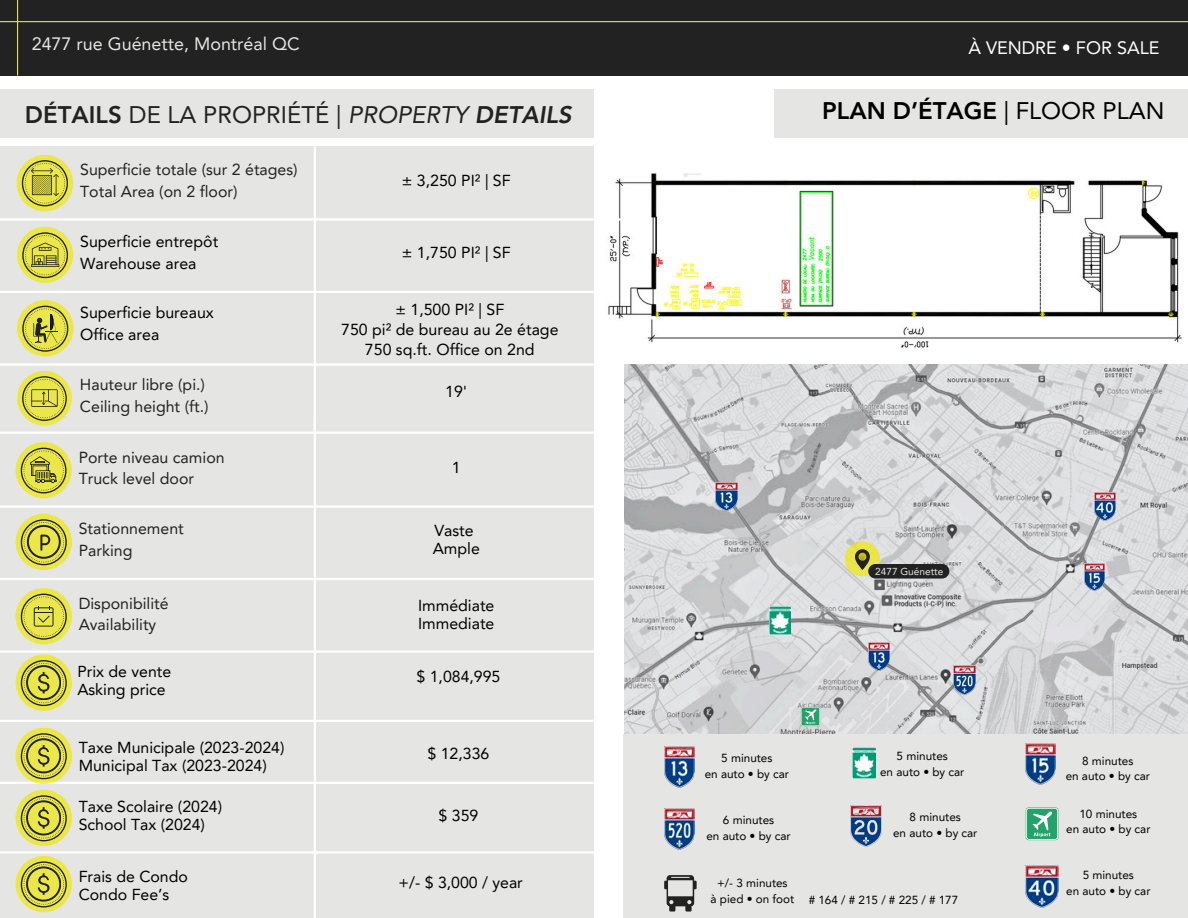
<style>
.page{position:relative;width:1188px;height:918px;background:#fff}
.page>*{position:absolute;margin:0;border:0;box-sizing:border-box;transform-origin:0 0}
.t1{font:24px "Avenir LT Pro";color:#212221}
.t2{font:800 24px "Avenir LT Pro";color:#000}
.t3{font:18px "Avenir LT Pro";color:#fff}
.t4{font:17.85px "Avenir LT Pro";color:#e5e5e4}
.t5{font:15.9px/18px "Avenir LT Pro";color:#000}
.t6{font:15.9px/21.8px "Avenir LT Pro";color:#212221}
.t7{font:11.7px/15.6px "Avenir LT Pro";color:#000;text-align:center}
.t8{font:10.05px "Avenir LT Pro";color:#e5e5e4}
.s1{font-weight:800}
.s2{font-style:italic}
.s3{font-weight:800;font-style:italic}
.s4{font-weight:400}
</style>
<div class="page">
<div style="left:0;top:0;width:1188px;height:76px;background:#212221"></div>
<hr style="left:0;top:21px;width:1188px;height:1px;background:#efe805">
<div style="left:0;top:89px;width:594px;height:49px;background:#e5e5e4"></div>
<hr style="left:17px;top:0;width:1px;height:76px;background:#efe805">
<img style="left:608px;top:173px;width:580px;height:215px">
<div style="left:0;top:146px;width:594px;height:287px;background:#e5e5e4"></div>
<div style="left:0;top:433px;width:594px;height:287px;background:#e5e5e4"></div>
<hr style="left:0;top:218px;width:625px;height:3px;background:#fff">
<hr style="left:0;top:505px;width:611px;height:3px;background:#fff">
<hr style="left:0;top:432px;width:611px;height:2px;background:#fff">
<hr style="left:0;top:363px;width:594px;height:3px;background:#fff">
<hr style="left:0;top:650px;width:625px;height:3px;background:#fff">
<hr style="left:0;top:291px;width:611px;height:2px;background:#fff">
<hr style="left:0;top:578px;width:625px;height:2px;background:#fff">
<hr style="left:314px;top:146px;width:2px;height:287px;background:#fff">
<div style="left:0;top:722px;width:594px;height:196px;background:#e5e5e4"></div>
<hr style="left:314px;top:418px;width:2px;height:500px;background:#fff">
<svg style="left:17px;top:155px;width:56px;height:56px"></svg>
<svg style="left:22px;top:160px;width:46px;height:46px;background:#c1be47"></svg>
<svg style="left:17px;top:227px;width:56px;height:56px"></svg>
<svg style="left:22px;top:232px;width:46px;height:46px;background:#c1be47"></svg>
<svg style="left:16px;top:442px;width:56px;height:56px"></svg>
<svg style="left:21px;top:448px;width:45px;height:45px;background:#bebb42"></svg>
<svg style="left:17px;top:300px;width:57px;height:56px"></svg>
<svg style="left:17px;top:371px;width:55px;height:55px"></svg>
<svg style="left:22px;top:376px;width:45px;height:45px;background:#cac749"></svg>
<svg style="left:22px;top:306px;width:46px;height:46px;background:#bfbc46"></svg>
<svg style="left:16px;top:514px;width:56px;height:56px"></svg>
<svg style="left:21px;top:519px;width:46px;height:46px;background:#bbb946"></svg>
<svg style="left:16px;top:588px;width:56px;height:56px"></svg>
<svg style="left:21px;top:594px;width:46px;height:46px;background:#cbc849"></svg>
<hr style="left:0;top:782px;width:594px;height:2px;background:#fff">
<hr style="left:0;top:851px;width:594px;height:3px;background:#fff">
<svg style="left:16px;top:654px;width:56px;height:57px"></svg>
<svg style="left:21px;top:660px;width:46px;height:46px;background:#b9b745"></svg>
<svg style="left:16px;top:728px;width:56px;height:56px"></svg>
<svg style="left:21px;top:733px;width:46px;height:46px;background:#b9b745"></svg>
<svg style="left:16px;top:790px;width:56px;height:56px"></svg>
<svg style="left:21px;top:795px;width:46px;height:46px;background:#b9b745"></svg>
<svg style="left:16px;top:856px;width:56px;height:56px"></svg>
<svg style="left:21px;top:861px;width:46px;height:46px;background:#bab745"></svg>
<div style="left:774px;top:89px;width:414px;height:49px;background:#e5e5e4"></div>
<img style="left:625px;top:365px;width:563px;height:369px">
<img style="left:716px;top:483px;width:21px;height:28px">
<img style="left:868px;top:642px;width:22px;height:29px">
<img style="left:953px;top:665px;width:23px;height:30px">
<img style="left:1084px;top:564px;width:20px;height:27px">
<div style="left:845px;top:541px;width:35px;height:35px;background:#eae54a;border-radius:50%"></div>
<svg style="left:855px;top:549px;width:15px;height:21px"></svg>
<div style="left:868px;top:564px;width:81px;height:15px;background:#212221;border-radius:7px"></div>
<svg style="left:801px;top:707px;width:19px;height:19px"></svg>
<img style="left:770px;top:607px;width:20px;height:28px">
<div style="left:624px;top:734px;width:564px;height:184px;background:#e5e5e4"></div>
<img style="left:664px;top:747px;width:31px;height:40px">
<img style="left:853px;top:748px;width:22px;height:30px">
<img style="left:1025px;top:744px;width:31px;height:40px">
<img style="left:664px;top:809px;width:31px;height:40px">
<img style="left:851px;top:806px;width:30px;height:40px">
<svg style="left:1026px;top:808px;width:32px;height:32px"></svg>
<svg style="left:664px;top:875px;width:33px;height:36px"></svg>
<img style="left:1094px;top:493px;width:21px;height:28px">
<img style="left:1026px;top:865px;width:32px;height:43px">
<h5 class="t4" style="left:32px;top:37px;width:269px">2477 rue Guénette, Montréal QC</h5>
<p class="t3" style="left:968px;top:40px;width:192px">À VENDRE • FOR SALE</p>
<h5 class="t1" style="left:25px;top:105px;width:548px"><span class="s1">DÉTAILS</span> DE LA PROPRIÉTÉ | <span class="s2">PROPERTY</span> <span class="s3">DETAILS</span></h5>
<p class="t6" style="left:80px;top:161px;width:219px">Superficie totale (sur 2 étages)<br>Total Area (on 2 floor)</p>
<p class="t5" style="left:80px;top:232px;width:140px;line-height:21.8px">Superficie entrepôt<br>Warehouse area</p>
<p class="t5" style="left:80px;top:303px;width:135px;line-height:21.8px">Superficie bureaux<br>Office area</p>
<p class="t6" style="left:80px;top:375px;width:130px">Hauteur libre (pi.)<br>Ceiling height (ft.)</p>
<p class="t6" style="left:79px;top:448px;width:147px">Porte niveau camion<br>Truck level door</p>
<p class="t6" style="left:79px;top:519px;width:107px">Stationnement<br>Parking</p>
<p class="t6" style="left:79px;top:594px;width:92px">Disponibilité<br>Availability</p>
<p class="t5" style="left:77px;top:664px;width:95px">Prix de vente<br>Asking price</p>
<p class="t5" style="left:79px;top:740px;width:207px">Taxe Municipale (2023-2024)<br>Municipal Tax (2023-2024)</p>
<h5 class="t5" style="left:79px;top:799px;width:145px">Taxe Scolaire (2024)<br>School Tax (2024)</h5>
<p class="t5" style="left:402px;top:173px;width:110px">± 3,250 PI² | SF</p>
<h5 class="t5" style="left:402px;top:245px;width:110px">± 1,750 PI² | SF</h5>
<h5 class="t5" style="left:341px;top:300px;width:219px;line-height:20.2px;text-align:center">± 1,500 PI² | SF<br>750 pi² de bureau au 2e étage<br>750 sq.ft. Office on 2nd</h5>
<p class="t5" style="left:445px;top:384px;width:24px">19'</p>
<p class="t5" style="left:452px;top:460px;width:10px">1</p>
<p class="t5" style="left:433px;top:523px;width:49px">Vaste<br>Ample</p>
<p class="t5" style="left:418px;top:597px;width:78px">Immédiate<br>Immediate</p>
<p class="t5" style="left:417px;top:668px;width:85px">$ 1,084,995</p>
<p class="t5" style="left:428px;top:746px;width:63px">$ 12,336</p>
<p class="t5" style="left:439px;top:808px;width:41px">$ 359</p>
<h5 class="t5" style="left:79px;top:869px;width:111px">Frais de Condo<br>Condo Fee’s</h5>
<h5 class="t5" style="left:399px;top:875px;width:126px">+/- $ 3,000 / year</h5>
<p class="t2" style="left:822px;top:101px;width:344px">PLAN D’ÉTAGE <span class="s4">| FLOOR PLAN</span></p>
<p class="t8" style="left:875px;top:568px;width:70px">2477 Guénette</p>
<h5 class="t7" style="left:705px;top:751px;width:86px">5 minutes<br>en auto • by car</h5>
<h5 class="t7" style="left:880px;top:750px;width:86px">5 minutes<br>en auto • by car</h5>
<p class="t7" style="left:1066px;top:754px;width:86px">8 minutes<br>en auto • by car</p>
<p class="t7" style="left:706px;top:813px;width:86px">6 minutes<br>en auto • by car</p>
<h5 class="t7" style="left:893px;top:810px;width:86px">8 minutes<br>en auto • by car</h5>
<h4 class="t7" style="left:1066px;top:807px;width:86px">10 minutes<br>en auto • by car</h4>
<p class="t7" style="left:1066px;top:868px;width:86px">5 minutes<br>en auto • by car</p>
<p class="t7" style="left:809px;top:893px;width:151px"># 164 / # 215 / # 225 / # 177</p>
<h5 class="t7" style="left:711px;top:876px;width:85px;line-height:16px">+/- 3 minutes<br>à pied • on foot</h5>
</div>
